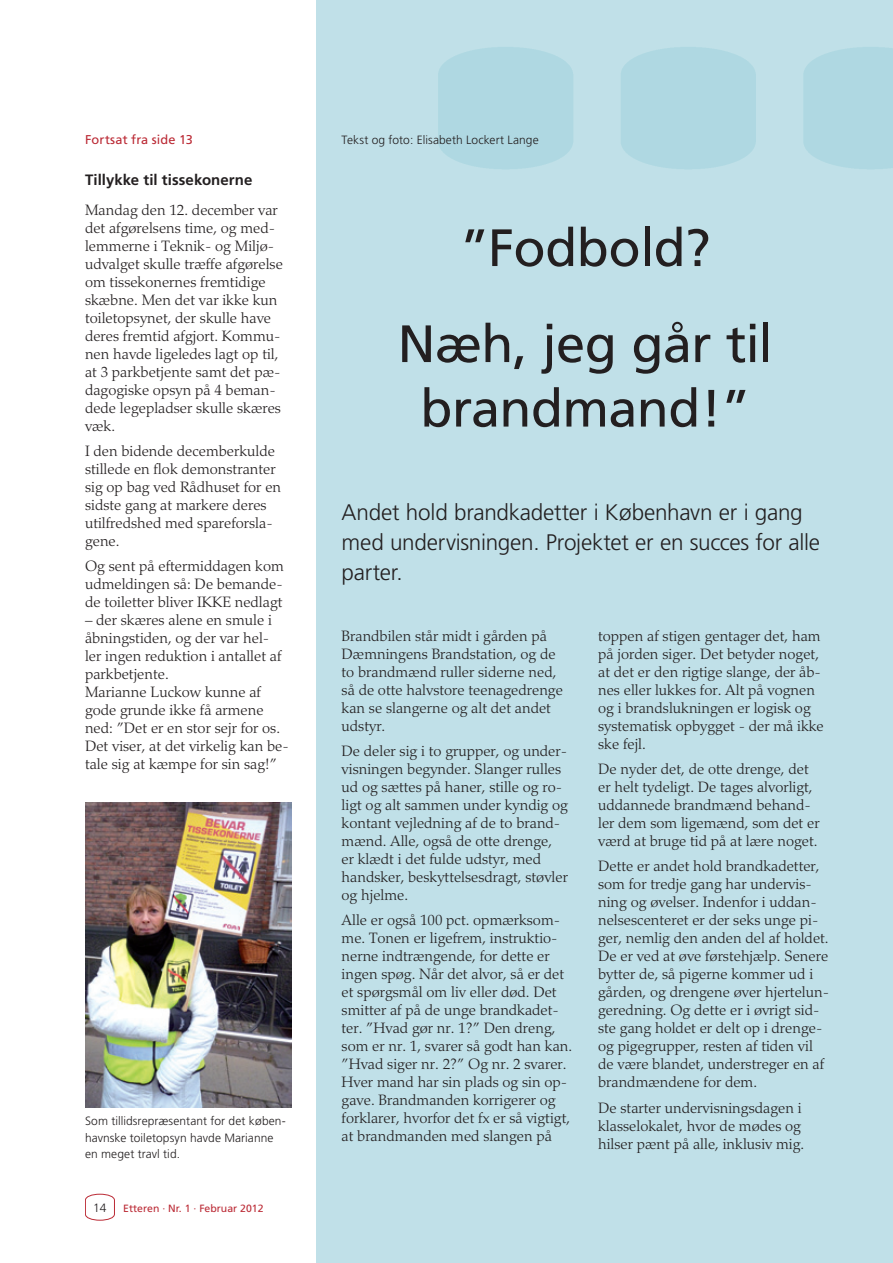
<style>
.page{position:relative;width:893px;height:1263px;background:#fff}
.page>*{position:absolute;margin:0;border:0;box-sizing:border-box;transform-origin:0 0}
.Overskrift_28_31{font:52.5px/64.5px "Frutiger";letter-spacing:-.015em;color:#231f20;text-align:center}
.Underrubrik{font:300 22.5px/30px "Frutiger";letter-spacing:-.01em;color:#231f20}
.Brød{font:300 15px/18px "Palatino";color:#231f20}
.Mellemrubrik{font:700 15px "Frutiger";letter-spacing:.005em;color:#231f20}
.Boks{font:12.75px "Frutiger";letter-spacing:.01em;color:#bb2a35}
.Billedtekst{font:300 12px/16.5px "Frutiger";letter-spacing:.005em;color:#231f20}
.t1{font:10.5px "Frutiger";color:#bb2a35}
</style>
<div class="page">
<svg style="left:85px;top:1194px;width:30px;height:26px"></svg>
<div style="left:316px;top:0;width:577px;height:1263px;background:#c0e0e8"></div>
<img style="left:85px;top:802px;width:206px;height:306px">
<p class="Boks" style="left:85px;top:132px;width:109px">Fortsat fra side 13</p>
<p class="Mellemrubrik" style="left:85px;top:171px;width:169px">Tillykke til tissekonerne</p>
<p class="Brød" style="left:85px;top:201px;width:199px">Mandag den 12. december var det afgørelsens time, og med&shy;lemmerne i Teknik- og Miljø&shy;udvalget skulle træffe afgørelse om tissekonernes fremtidige skæbne. Men det var ikke kun toiletopsynet, der skulle have deres fremtid afgjort. Kommu&shy;nen havde ligeledes lagt op til, at 3 parkbetjente samt det pæ&shy;dagogiske opsyn på 4 beman&shy;dede legepladser skulle skæres væk.</p>
<p class="Brød" style="left:85px;top:442px;width:198px">I den bidende decemberkulde stillede en flok demonstranter sig op bag ved Rådhuset for en sidste gang at markere deres utilfredshed med spareforsla&shy;gene.</p>
<p class="Brød" style="left:85px;top:558px;width:200px;text-align:justify">Og sent på eftermiddagen kom udmeldingen så: De bemande&shy;de toiletter bliver IKKE nedlagt</p>
<p class="Brød" style="left:85px;top:612px;width:205px">– der skæres alene en smule i åbningstiden, og der var hel&shy;ler ingen reduktion i antallet af parkbetjente.<br>Marianne Luckow kunne af gode grunde ikke få armene ned: ”Det er en stor sejr for os.<br>Det viser, at det virkelig kan be&shy;tale sig at kæmpe for sin sag!”</p>
<p class="Billedtekst" style="left:85px;top:1113px;width:202px">Som tillidsrepræsentant for det køben&shy;havnske toiletopsyn havde Marianne en meget travl tid.</p>
<p class="Billedtekst" style="left:93px;top:1199px;width:15px">14</p>
<p class="t1" style="left:123px;top:1202px;width:142px">Etteren · Nr. 1 · Februar 2012</p>
<p class="Billedtekst" style="left:342px;top:132px;width:199px">Tekst og foto: Elisabeth Lockert Lange</p>
<p class="Overskrift_28_31" style="left:460px;top:216px;width:252px">”Fodbold?</p>
<p class="Overskrift_28_31" style="left:398px;top:312px;width:377px">Næh, jeg går til brandmand!”</p>
<p class="Underrubrik" style="left:342px;top:498px;width:480px">Andet hold brandkadetter i København er i gang med undervisningen. Projektet er en succes for alle parter.</p>
<p class="Brød" style="left:342px;top:627px;width:223px">Brandbilen står midt i gården på<br>Dæmningens Brandstation, og de to brandmænd ruller siderne ned, så de otte halvstore teenagedrenge kan se slangerne og alt det andet udstyr.</p>
<p class="Brød" style="left:342px;top:742px;width:228px">De deler sig i to grupper, og under&shy;visningen begynder. Slanger rulles ud og sættes på haner, stille og ro&shy;ligt og alt sammen under kyndig og kontant vejledning af de to brand&shy;mænd. Alle, også de otte drenge, er klædt i det fulde udstyr, med handsker, beskyttelsesdragt, støvler og hjelme.</p>
<p class="Brød" style="left:342px;top:911px;width:232px">Alle er også 100 pct. opmærksom&shy;me. Tonen er ligefrem, instruktio&shy;nerne indtrængende, for dette er ingen spøg. Når det alvor, så er det et spørgsmål om liv eller død. Det smitter af på de unge brandkadet&shy;ter. ”Hvad gør nr. 1?” Den dreng, som er nr. 1, svarer så godt han kan. ”Hvad siger nr. 2?” Og nr. 2 svarer.<br>Hver mand har sin plads og sin op&shy;gave. Brandmanden korrigerer og forklarer, hvorfor det fx er så vigtigt, at brandmanden med slangen på</p>
<p class="Brød" style="left:598px;top:627px;width:227px">toppen af stigen gentager det, ham på jorden siger. Det betyder noget, at det er den rigtige slange, der åb&shy;nes eller lukkes for. Alt på vognen og i brandslukningen er logisk og systematisk opbygget - der må ikke ske fejl.</p>
<p class="Brød" style="left:598px;top:760px;width:223px">De nyder det, de otte drenge, det er helt tydeligt. De tages alvorligt, uddannede brandmænd behand&shy;ler dem som ligemænd, som det er værd at bruge tid på at lære noget.</p>
<p class="Brød" style="left:598px;top:857px;width:232px">Dette er andet hold brandkadetter, som for tredje gang har undervis&shy;ning og øvelser. Indenfor i uddan&shy;nelsescenteret er der seks unge pi&shy;ger, nemlig den anden del af holdet.<br>De er ved at øve førstehjælp. Senere bytter de, så pigerne kommer ud i gården, og drengene øver hjertelun&shy;geredning. Og dette er i øvrigt sid&shy;ste gang holdet er delt op i drenge&shy;og pigegrupper, resten af tiden vil de være blandet, understreger en af brandmændene for dem.</p>
<p class="Brød" style="left:598px;top:1099px;width:208px">De starter undervisningsdagen i klasselokalet, hvor de mødes og hilser pænt på alle, inklusiv mig.</p>
</div>
